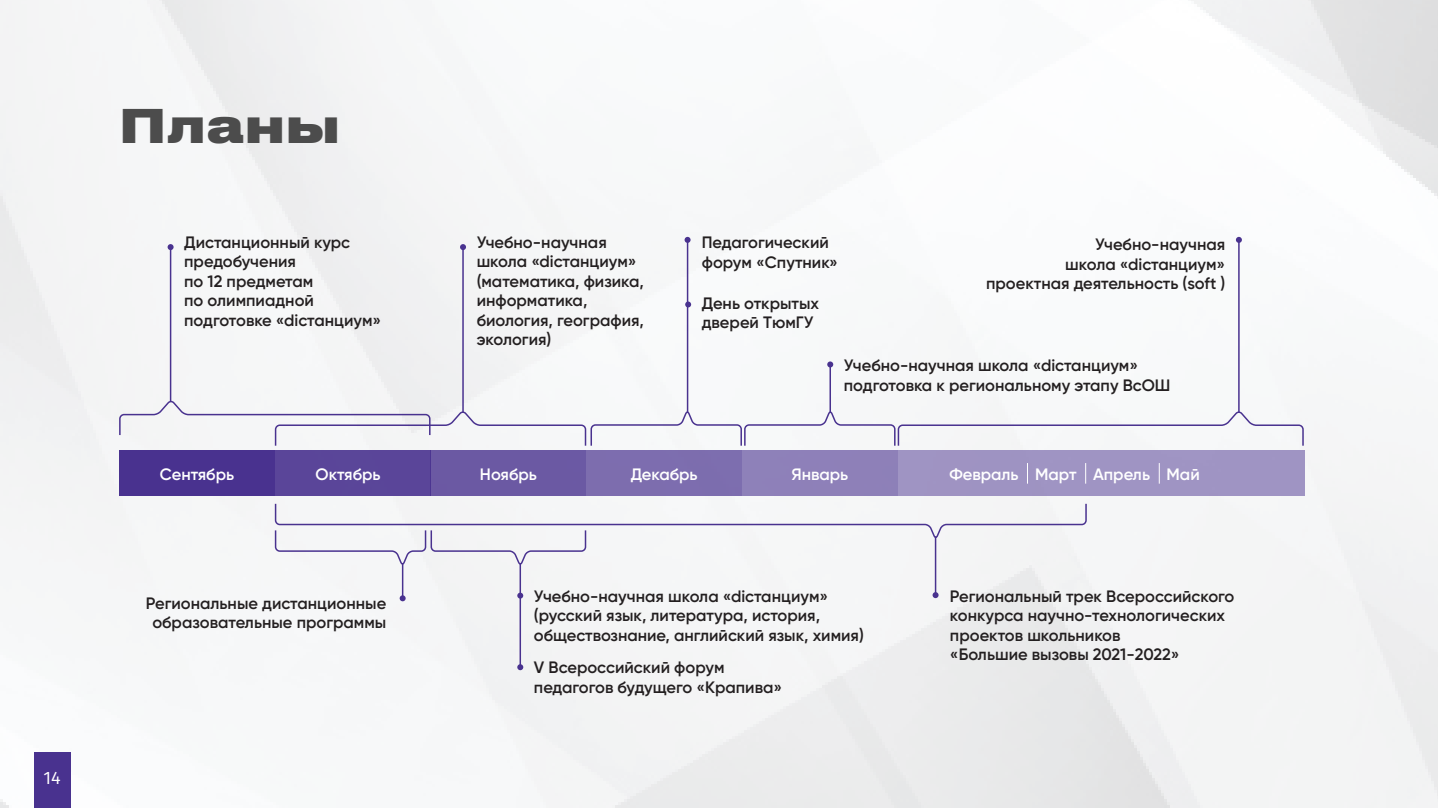
<style>
.page{position:relative;width:1438px;height:808px;background:#fff}
.page>*{position:absolute;margin:0;border:0;box-sizing:border-box;transform-origin:0 0}
.t1{font:800 45.75px "Druk Text Wide Cyr";color:#4c4c4c}
.t2{font:18px "Fira Sans";color:#fff}
.t3{font:600 16.5px/19.5px "Gilroy";color:#231f20}
.t4{font:600 16.5px "Gilroy";color:#fff}
</style>
<div class="page">
<img style="left:0;top:0;width:1437px;height:808px">
<div style="left:34px;top:752px;width:36px;height:56px;background:#49328f"></div>
<div style="left:119px;top:451px;width:156px;height:45px;background:#49328f"></div>
<div style="left:275px;top:451px;width:155px;height:45px;background:#5a4599"></div>
<div style="left:430px;top:451px;width:156px;height:45px;background:#6b59a3"></div>
<div style="left:586px;top:451px;width:156px;height:45px;background:#7d6dae"></div>
<div style="left:742px;top:451px;width:155px;height:45px;background:#8e80b9"></div>
<div style="left:897px;top:451px;width:407px;height:45px;background:#9f94c3"></div>
<svg style="left:118px;top:399px;width:1186px;height:48px"></svg>
<div style="left:274px;top:502px;width:813px;height:64px;background:#f5f6f7"></div>
<svg style="left:1027px;top:463px;width:1px;height:21px"></svg>
<svg style="left:1085px;top:463px;width:1px;height:21px"></svg>
<svg style="left:1158px;top:463px;width:1px;height:21px"></svg>
<hr style="left:170px;top:247px;width:1px;height:154px;background:#49328f">
<svg style="left:168px;top:244px;width:6px;height:6px"></svg>
<hr style="left:462px;top:247px;width:2px;height:165px;background:#49328f">
<svg style="left:460px;top:244px;width:6px;height:6px"></svg>
<hr style="left:686px;top:240px;width:2px;height:173px;background:#49328f">
<svg style="left:684px;top:237px;width:6px;height:6px"></svg>
<hr style="left:1237px;top:240px;width:2px;height:173px;background:#49328f">
<svg style="left:1235px;top:237px;width:6px;height:6px"></svg>
<hr style="left:829px;top:364px;width:2px;height:49px;background:#49328f">
<svg style="left:827px;top:361px;width:6px;height:6px"></svg>
<hr style="left:402px;top:564px;width:1px;height:34px;background:#49328f">
<svg style="left:399px;top:595px;width:6px;height:6px"></svg>
<hr style="left:519px;top:564px;width:2px;height:103px;background:#49328f">
<svg style="left:517px;top:664px;width:6px;height:6px"></svg>
<hr style="left:934px;top:536px;width:2px;height:59px;background:#49328f">
<svg style="left:932px;top:592px;width:6px;height:6px"></svg>
<svg style="left:517px;top:593px;width:6px;height:6px"></svg>
<svg style="left:685px;top:301px;width:6px;height:6px"></svg>
<p class="t2" style="left:44px;top:764px;width:19px">14</p>
<h1 class="t1" style="left:119px;top:86px;width:223px">Планы</h1>
<p class="t3" style="left:184px;top:232px;width:198px">Дистанционный курс предобучения<br>по 12 предметам<br>по олимпиадной подготовке «diстанциум»</p>
<p class="t3" style="left:476px;top:232px;width:169px">Учебно-научная школа «diстанциум» (математика, физика, информатика, биология, география, экология)</p>
<p class="t3" style="left:701px;top:232px;width:138px">Педагогический форум «Спутник»</p>
<p class="t3" style="left:701px;top:293px;width:119px">День открытых дверей ТюмГУ</p>
<p class="t3" style="left:985px;top:234px;width:241px;text-align:right">Учебно-научная<br>школа «diстанциум» проектная деятельность (soft )</p>
<p class="t3" style="left:843px;top:356px;width:328px">Учебно-научная школа «diстанциум» подготовка к региональному этапу ВсОШ</p>
<p class="t4" style="left:160px;top:464px;width:76px">Сентябрь</p>
<p class="t4" style="left:315px;top:464px;width:66px">Октябрь</p>
<p class="t4" style="left:480px;top:464px;width:58px">Ноябрь</p>
<p class="t4" style="left:630px;top:464px;width:68px">Декабрь</p>
<p class="t4" style="left:791px;top:464px;width:58px">Январь</p>
<p class="t4" style="left:949px;top:464px;width:252px">Февраль Март Апрель Май</p>
<p class="t3" style="left:146px;top:593px;width:242px;text-align:center">Региональные дистанционные образовательные программы</p>
<p class="t3" style="left:534px;top:586px;width:331px">Учебно-научная школа «diстанциум» (русский язык, литература, история, обществознание, английский язык, химия)</p>
<p class="t3" style="left:534px;top:658px;width:250px">V Всероссийский форум педагогов будущего «Крапива»</p>
<p class="t3" style="left:949px;top:586px;width:286px">Региональный трек Всероссийского конкурса научно-технологических проектов школьников<br>«Большие вызовы 2021-2022»</p>
</div>
